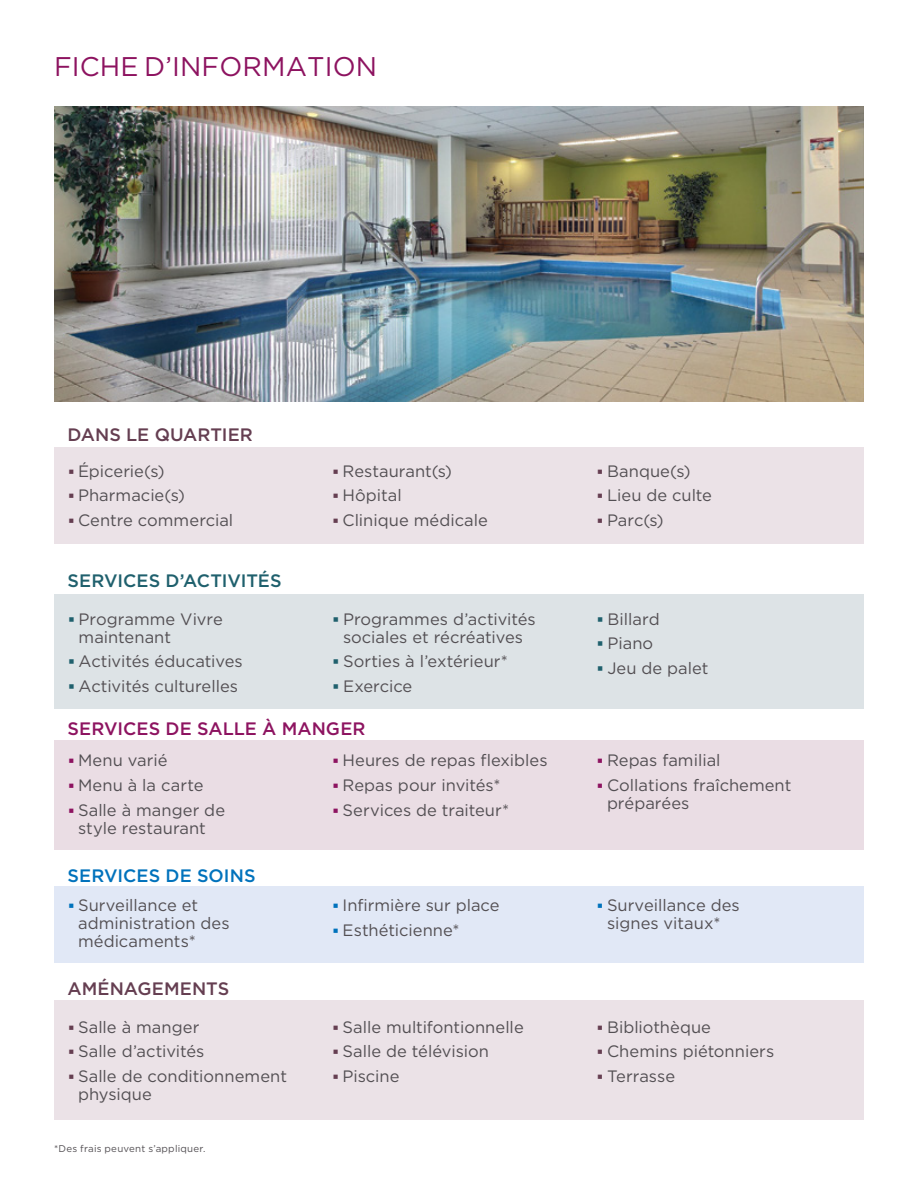
<style>
.page{position:relative;width:918px;height:1188px;background:#fff}
.page>*{position:absolute;margin:0;border:0;box-sizing:border-box;transform-origin:0 0}
.t1{font:27px "Gotham HTF";letter-spacing:.005em;color:#8d1360}
.t2{font:500 18px "Gotham HTF";color:#653e51}
.t3{font:500 18px "Gotham HTF";color:#8d1360}
.t4{font:500 18px "Gotham HTF";letter-spacing:-.005em;color:#1f606d}
.t5{font:500 18px "Gotham HTF";letter-spacing:.005em;color:#0072bc}
.t6{font:16.5px/18px "Gotham HTF";color:#534f53}
.t7{font:9.75px "Gotham HTF";letter-spacing:.025em;color:#534f53}
</style>
<div class="page">
<div style="left:54px;top:594px;width:810px;height:114px;background:#dde3e6"></div>
<div style="left:54px;top:741px;width:810px;height:109px;background:#eadde4"></div>
<div style="left:54px;top:1000px;width:810px;height:120px;background:#ebe2e7"></div>
<div style="left:54px;top:887px;width:810px;height:76px;background:#e1e8f6"></div>
<div style="left:54px;top:447px;width:810px;height:96px;background:#ebe2e7"></div>
<img style="left:54px;top:107px;width:810px;height:294px">
<h1 class="t1" style="left:54px;top:52px;width:325px">FICHE D’INFORMATION</h1>
<p class="t2" style="left:68px;top:425px;width:187px">DANS LE QUARTIER</p>
<p class="t6" style="left:78px;top:462px;width:88px">Épicerie(s)</p>
<p class="t6" style="left:343px;top:462px;width:111px">Restaurant(s)</p>
<p class="t6" style="left:607px;top:462px;width:85px">Banque(s)</p>
<p class="t6" style="left:78px;top:486px;width:108px">Pharmacie(s)</p>
<p class="t6" style="left:343px;top:486px;width:61px">Hôpital</p>
<p class="t6" style="left:607px;top:486px;width:107px">Lieu de culte</p>
<p class="t6" style="left:78px;top:511px;width:157px">Centre commercial</p>
<p class="t6" style="left:343px;top:511px;width:147px">Clinique médicale</p>
<p class="t6" style="left:607px;top:511px;width:58px">Parc(s)</p>
<p class="t4" style="left:68px;top:570px;width:216px">SERVICES D’ACTIVITÉS</p>
<p class="t6" style="left:79px;top:610px;width:146px">Programme Vivre</p>
<p class="t6" style="left:343px;top:610px;width:194px">Programmes d’activités</p>
<p class="t6" style="left:608px;top:610px;width:54px">Billard</p>
<p class="t6" style="left:79px;top:628px;width:94px">maintenant</p>
<p class="t6" style="left:343px;top:628px;width:182px">sociales et récréatives</p>
<p class="t6" style="left:608px;top:634px;width:47px">Piano</p>
<p class="t6" style="left:79px;top:652px;width:166px">Activités éducatives</p>
<p class="t6" style="left:343px;top:652px;width:166px">Sorties à l’extérieur*</p>
<p class="t6" style="left:608px;top:659px;width:102px">Jeu de palet</p>
<p class="t6" style="left:79px;top:677px;width:161px">Activités culturelles</p>
<p class="t6" style="left:343px;top:677px;width:71px">Exercice</p>
<p class="t3" style="left:68px;top:719px;width:300px">SERVICES DE SALLE À MANGER</p>
<p class="t6" style="left:78px;top:751px;width:91px">Menu varié</p>
<p class="t6" style="left:343px;top:751px;width:207px">Heures de repas flexibles</p>
<p class="t6" style="left:607px;top:751px;width:115px">Repas familial</p>
<p class="t6" style="left:78px;top:776px;width:127px">Menu à la carte</p>
<p class="t6" style="left:343px;top:776px;width:160px">Repas pour invités*</p>
<p class="t6" style="left:607px;top:776px;width:186px">Collations fraîchement préparées</p>
<p class="t6" style="left:78px;top:801px;width:149px">Salle à manger de</p>
<p class="t6" style="left:343px;top:801px;width:168px">Services de traiteur*</p>
<p class="t6" style="left:78px;top:819px;width:129px">style restaurant</p>
<p class="t5" style="left:68px;top:865px;width:190px">SERVICES DE SOINS</p>
<p class="t6" style="left:78px;top:896px;width:121px">Surveillance et</p>
<p class="t6" style="left:343px;top:896px;width:159px">Infirmière sur place</p>
<p class="t6" style="left:607px;top:896px;width:134px">Surveillance des</p>
<p class="t6" style="left:78px;top:914px;width:153px">administration des</p>
<p class="t6" style="left:607px;top:914px;width:115px">signes vitaux*</p>
<p class="t6" style="left:343px;top:921px;width:119px">Esthéticienne*</p>
<p class="t6" style="left:78px;top:932px;width:119px">médicaments*</p>
<p class="t2" style="left:68px;top:979px;width:163px">AMÉNAGEMENTS</p>
<p class="t6" style="left:78px;top:1017px;width:123px">Salle à manger</p>
<p class="t6" style="left:343px;top:1017px;width:183px">Salle multifontionnelle</p>
<p class="t6" style="left:607px;top:1017px;width:106px">Bibliothèque</p>
<p class="t6" style="left:78px;top:1042px;width:128px">Salle d’activités</p>
<p class="t6" style="left:343px;top:1042px;width:148px">Salle de télévision</p>
<p class="t6" style="left:607px;top:1042px;width:169px">Chemins piétonniers</p>
<p class="t6" style="left:78px;top:1067px;width:210px">Salle de conditionnement</p>
<p class="t6" style="left:343px;top:1067px;width:59px">Piscine</p>
<p class="t6" style="left:607px;top:1067px;width:70px">Terrasse</p>
<p class="t6" style="left:78px;top:1085px;width:75px">physique</p>
<p class="t7" style="left:54px;top:1143px;width:153px">*Des frais peuvent s’appliquer.</p>
</div>
